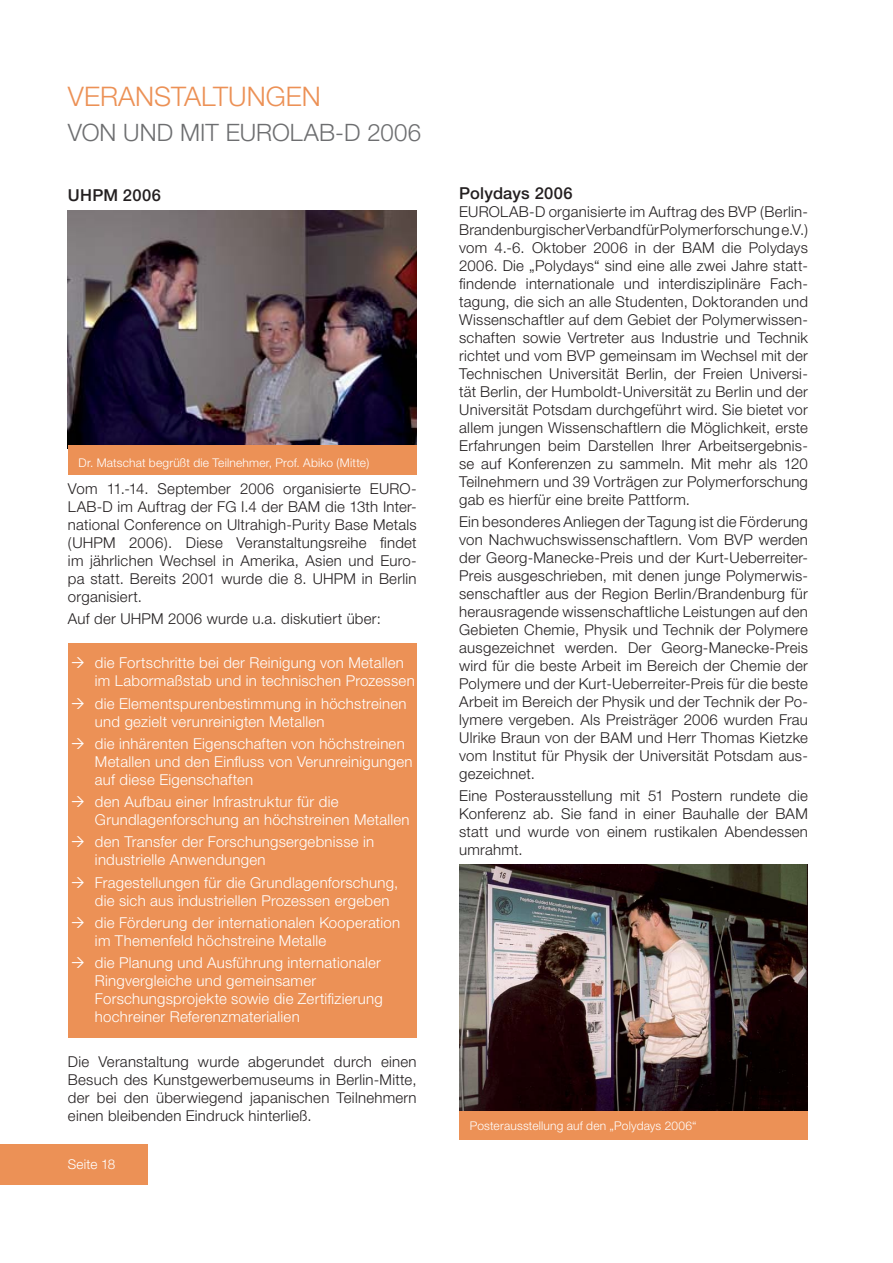
<style>
.page{position:relative;width:893px;height:1263px;background:#fff}
.page>*{position:absolute;margin:0;border:0;box-sizing:border-box;transform-origin:0 0}
.t1{font:300 27px "Helvetica Neue";color:#ec9156}
.t2{font:300 24px "Helvetica Neue";color:#6d6e70}
.t3{font:500 16.5px "Helvetica Neue";letter-spacing:.015em;color:#231f20}
.t4{font:300 15px/18px "Helvetica Neue";letter-spacing:.015em;color:#231f20;text-align:justify}
.t5{font:300 15px/18px "Helvetica Neue";letter-spacing:.015em;color:#fff}
.t6{font:300 13.5px "Helvetica Neue";letter-spacing:.01em;color:#fff}
.t7{font:300 12px "Helvetica Neue";letter-spacing:.015em;color:#fff}
</style>
<div class="page">
<div style="left:68px;top:643px;width:349px;height:395px;background:#ec9156"></div>
<img style="left:68px;top:210px;width:349px;height:235px">
<img style="left:459px;top:864px;width:348px;height:247px">
<div style="left:68px;top:445px;width:349px;height:30px;background:#ec9156"></div>
<div style="left:459px;top:1111px;width:349px;height:29px;background:#ec9156"></div>
<div style="left:0;top:1144px;width:148px;height:40px;background:#ec9156"></div>
<h1 class="t1" style="left:68px;top:87px;width:254px">VERANSTALTUNGEN</h1>
<h2 class="t2" style="left:68px;top:124px;width:355px">VON UND MIT EUROLAB-D 2006</h2>
<p class="t3" style="left:68px;top:190px;width:94px">UHPM 2006</p>
<p class="t7" style="left:79px;top:458px;width:292px">Dr. Matschat begrüßt die Teilnehmer, Prof. Abiko (Mitte)</p>
<p class="t4" style="left:68px;top:481px;width:350px">Vom 11.-14. September 2006 organisierte EURO-LAB-D im Auftrag der FG I.4 der BAM die 13th Inter&shy;national Conference on Ultrahigh-Purity Base Metals (UHPM 2006). Diese Veranstaltungsreihe findet im jährlichen Wechsel in Amerika, Asien und Euro&shy;pa statt. Bereits 2001 wurde die 8. UHPM in Berlin organisiert.</p>
<p class="t4" style="left:68px;top:611px;width:314px">Auf der UHPM 2006 wurde u.a. diskutiert über:</p>
<p class="t5" style="left:95px;top:656px;width:321px">die Fortschritte bei der Reinigung von Metallen im Labormaßstab und in technischen Prozessen</p>
<p class="t5" style="left:95px;top:696px;width:313px">die Elementspurenbestimmung in höchstreinen und gezielt verunreinigten Metallen</p>
<p class="t5" style="left:95px;top:736px;width:319px">die inhärenten Eigenschaften von höchstreinen<br>Metallen und den Einfluss von Verunreinigungen auf diese Eigenschaften</p>
<p class="t5" style="left:95px;top:794px;width:316px">den Aufbau einer Infrastruktur für die<br>Grundlagenforschung an höchstreinen Metallen</p>
<p class="t5" style="left:95px;top:835px;width:281px">den Transfer der Forschungsergebnisse in industrielle Anwendungen</p>
<p class="t5" style="left:95px;top:875px;width:305px">Fragestellungen für die Grundlagenforschung, die sich aus industriellen Prozessen ergeben</p>
<p class="t5" style="left:95px;top:915px;width:307px">die Förderung der internationalen Kooperation im Themenfeld höchstreine Metalle</p>
<p class="t5" style="left:95px;top:955px;width:289px">die Planung und Ausführung internationaler Ringvergleiche und gemeinsamer Forschungsprojekte sowie die Zertifizierung hochreiner Referenzmaterialien</p>
<p class="t4" style="left:68px;top:1054px;width:350px">Die Veranstaltung wurde abgerundet durch einen Besuch des Kunstgewerbemuseums in Berlin-Mitte, der bei den überwiegend japanischen Teilnehmern einen bleibenden Eindruck hinterließ.</p>
<p class="t6" style="left:68px;top:1160px;width:49px">Seite 18</p>
<p class="t3" style="left:459px;top:187px;width:115px">Polydays 2006</p>
<p class="t4" style="left:459px;top:204px;width:350px">EUROLAB-D organisierte im Auftrag des BVP (Berlin-Brandenburgischer Verband für Polymerforschung e.V.) vom 4.-6. Oktober 2006 in der BAM die Polydays 2006. Die „Polydays“ sind eine alle zwei Jahre statt&shy;findende internationale und interdisziplinäre Fach&shy;tagung, die sich an alle Studenten, Doktoranden und Wissenschaftler auf dem Gebiet der Polymerwissen&shy;schaften sowie Vertreter aus Industrie und Technik richtet und vom BVP gemeinsam im Wechsel mit der Technischen Universität Berlin, der Freien Universi&shy;tät Berlin, der Humboldt-Universität zu Berlin und der Universität Potsdam durchgeführt wird. Sie bietet vor allem jungen Wissenschaftlern die Möglichkeit, erste Erfahrungen beim Darstellen Ihrer Arbeitsergebnis&shy;se auf Konferenzen zu sammeln. Mit mehr als 120<br>Teilnehmern und 39 Vorträgen zur Polymerforschung gab es hierfür eine breite Pattform.</p>
<p class="t4" style="left:459px;top:514px;width:350px">Ein besonderes Anliegen der Tagung ist die Förderung von Nachwuchswissenschaftlern. Vom BVP werden der Georg-Manecke-Preis und der Kurt-Ueberreiter-Preis ausgeschrieben, mit denen junge Polymerwis&shy;senschaftler aus der Region Berlin/Brandenburg für herausragende wissenschaftliche Leistungen auf den Gebieten Chemie, Physik und Technik der Polymere ausgezeichnet werden. Der Georg-Manecke-Preis wird für die beste Arbeit im Bereich der Chemie der Polymere und der Kurt-Ueberreiter-Preis für die beste Arbeit im Bereich der Physik und der Technik der Po&shy;lymere vergeben. Als Preisträger 2006 wurden Frau Ulrike Braun von der BAM und Herr Thomas Kietzke vom Institut für Physik der Universität Potsdam aus&shy;gezeichnet.</p>
<p class="t4" style="left:459px;top:789px;width:350px">Eine Posterausstellung mit 51 Postern rundete die Konferenz ab. Sie fand in einer Bauhalle der BAM statt und wurde von einem rustikalen Abendessen umrahmt.</p>
<p class="t7" style="left:470px;top:1121px;width:228px">Posterausstellung auf den „Polydays 2006“</p>
</div>
